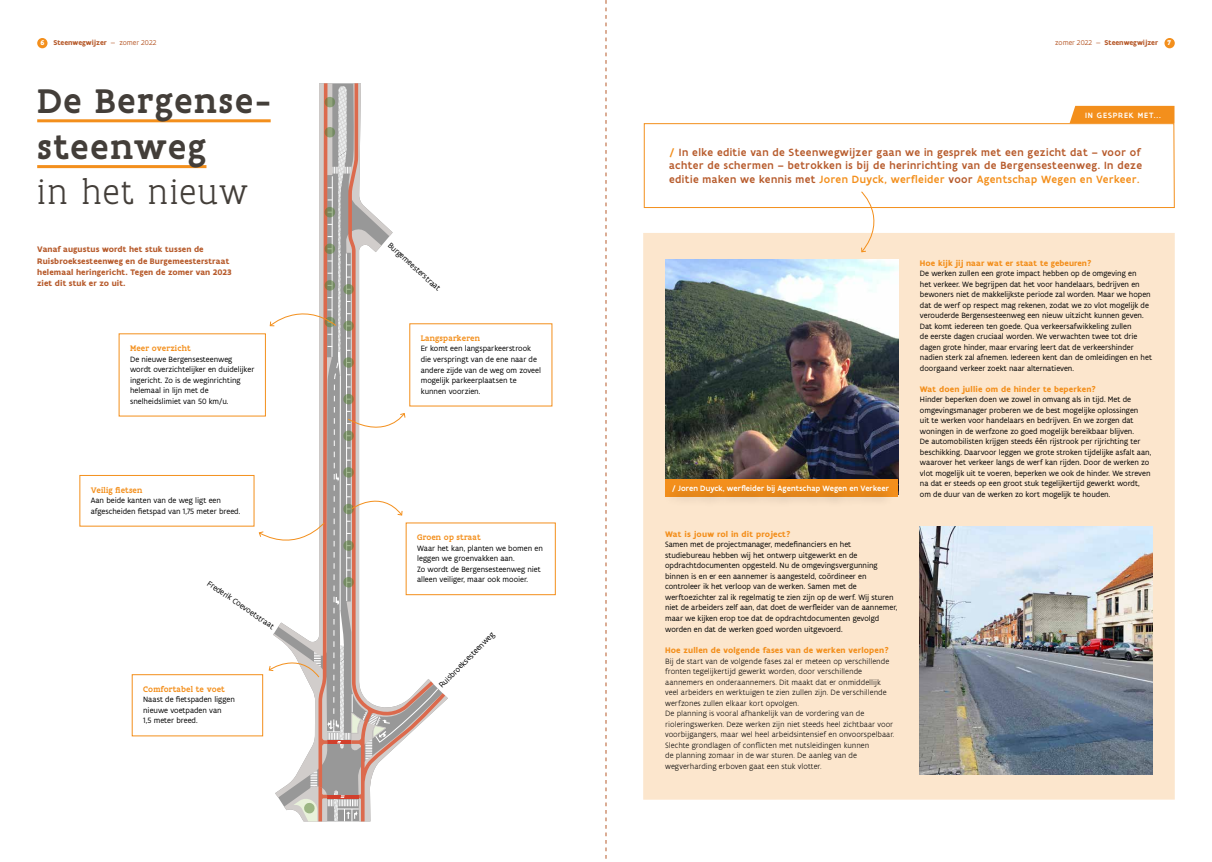
<style>
.page{position:relative;width:1212px;height:862px;background:#fff}
.page>*{position:absolute;margin:0;border:0;box-sizing:border-box;transform-origin:0 0}
.t1{font:500 36.75px/45.8px "Flanders Art Serif";letter-spacing:.035em;color:#433e39}
.t2{font:300 36.75px "Flanders Art Serif";letter-spacing:.025em;color:#433e39}
.t3{font:500 11.25px/13.5px "Flanders Art Sans";letter-spacing:.04em;color:#b75b2c}
.t4{font:700 8.62px "Flanders Art Sans";letter-spacing:.02em;color:#f38f1c}
.t5{font:700 8.62px/11.2px "Flanders Art Sans";letter-spacing:.01em;color:#b75b2c}
.t6{font:500 8.62px "Flanders Art Serif";letter-spacing:.02em;color:#f38f1c}
.t7{font:8.25px/10.5px "Flanders Art Sans";color:#000}
.t8{font:300 8.25px/10.5px "Flanders Art Sans";letter-spacing:-.005em;color:#000}
.t9{font:500 8.25px "Flanders Art Sans";letter-spacing:.015em;color:#fff}
.t10{font:500 8.25px "Flanders Art Sans";letter-spacing:.11em;color:#fff}
.t11{font:700 7.5px "Flanders Art Sans";color:#b75b2c}
.t12{font:700 7.5px "Flanders Art Serif";color:#fff}
.s1{font-family:"Flanders Art Serif";color:#fff}
.s2{font-weight:400}
.s3{color:#f38f1c}
</style>
<div class="page">
<div style="left:643px;top:233px;width:532px;height:566px;background:#fce6cd"></div>
<div style="left:1069px;top:106px;width:105px;height:17px;background:#f38f1c"></div>
<img style="left:665px;top:259px;width:233px;height:220px">
<img style="left:920px;top:526px;width:232px;height:248px">
<svg style="left:643px;top:123px;width:532px;height:85px"></svg>
<div style="left:665px;top:479px;width:233px;height:17px;background:#f38f1c"></div>
<div style="left:662px;top:482px;width:233px;height:26px;background:#000;opacity:.34"></div>
<div style="left:37px;top:38px;width:11px;height:10px;background:#f38f1c;border-radius:50%"></div>
<div style="left:1164px;top:38px;width:11px;height:10px;background:#f38f1c;border-radius:50%"></div>
<hr style="left:37px;top:119px;width:234px;height:3px;background:#f38f1c">
<hr style="left:37px;top:165px;width:169px;height:3px;background:#f38f1c">
<div style="left:79px;top:475px;width:175px;height:51px;border:1px solid #f38f1c"></div>
<div style="left:132px;top:674px;width:131px;height:61px;border:1px solid #f38f1c"></div>
<div style="left:406px;top:522px;width:150px;height:72px;border:1px solid #f38f1c"></div>
<svg style="left:861px;top:191px;width:28px;height:62px"></svg>
<svg style="left:188px;top:83px;width:317px;height:737px"></svg>
<svg style="left:606px;top:0;width:1px;height:859px"></svg>
<p class="t11" style="left:41px;top:38px;width:117px"><span class="s1">6</span> Steenwegwijzer <span class="s2">— zomer 2022</span></p>
<p class="t11" style="left:1055px;top:38px;width:104px"><span class="s2">zomer 2022 —</span> Steenwegwijzer</p>
<p class="t12" style="left:1167px;top:38px;width:5px">7</p>
<h1 class="t1" style="left:37px;top:77px;width:235px">De Bergense&shy;steenweg</h1>
<h1 class="t2" style="left:37px;top:170px;width:212px">in het nieuw</h1>
<p class="t5" style="left:37px;top:244px;width:196px">Vanaf augustus wordt het stuk tussen de Ruisbroeksesteenweg en de Burgemeesterstraat helemaal heringericht. Tegen de zomer van 2023 ziet dit stuk er zo uit.</p>
<p class="t7" style="left:393px;top:240px;width:69px;rotate:42deg">Burgemeesterstraat</p>
<p class="t6" style="left:130px;top:343px;width:62px">Meer overzicht</p>
<p class="t7" style="left:130px;top:353px;width:126px">De nieuwe Bergensesteenweg wordt overzichtelijker en duidelijker ingericht. Zo is de weginrichting helemaal in lijn met de snelheidslimiet van 50 km/u.</p>
<p class="t6" style="left:91px;top:484px;width:53px">Veilig fietsen</p>
<p class="t7" style="left:91px;top:494px;width:151px">Aan beide kanten van de weg ligt een afgescheiden fietspad van 1,75 meter breed.</p>
<p class="t7" style="left:211px;top:577px;width:81px;rotate:35deg">Frederik Coevoetstraat</p>
<p class="t6" style="left:143px;top:683px;width:83px">Comfortabel te voet</p>
<p class="t7" style="left:143px;top:693px;width:93px">Naast de fietspaden liggen nieuwe voetpaden van<br>1,5 meter breed.</p>
<p class="t6" style="left:421px;top:333px;width:61px">Langsparkeren</p>
<p class="t7" style="left:421px;top:343px;width:122px">Er komt een langsparkeerstrook die verspringt van de ene naar de andere zijde van de weg om zoveel mogelijk parkeerplaatsen te kunnen voorzien.</p>
<p class="t6" style="left:417px;top:531px;width:65px">Groen op straat</p>
<p class="t7" style="left:417px;top:542px;width:127px">Waar het kan, planten we bomen en leggen we groenvakken aan.<br>Zo wordt de Bergensesteenweg niet alleen veiliger, maar ook mooier.</p>
<p class="t7" style="left:436px;top:682px;width:76px;rotate:-45deg">Ruisbroeksesteenweg</p>
<p class="t10" style="left:1085px;top:110px;width:77px">IN GESPREK MET...</p>
<p class="t3" style="left:669px;top:145px;width:474px"><span class="s3">/</span> In elke editie van de Steenwegwijzer gaan we in gesprek met een gezicht dat – voor of achter de schermen – betrokken is bij de herinrichting van de Bergensesteenweg. In deze editie maken we kennis met <span class="s3">Joren Duyck, werfleider</span> voor <span class="s3">Agentschap Wegen en Verkeer.</span></p>
<p class="t9" style="left:672px;top:483px;width:219px">/ Joren Duyck, werfleider bij Agentschap Wegen en Verkeer</p>
<p class="t4" style="left:665px;top:528px;width:127px">Wat is jouw rol in dit project?</p>
<p class="t7" style="left:665px;top:538px;width:234px">Samen met de projectmanager, medefinanciers en het studiebureau hebben wij het ontwerp uitgewerkt en de opdrachtdocumenten opgesteld. Nu de omgevingsvergunning binnen is en er een aannemer is aangesteld, coördineer en controleer ik het verloop van de werken. Samen met de werftoezichter zal ik regelmatig te zien zijn op de werf. Wij sturen niet de arbeiders zelf aan, dat doet de werfleider van de aannemer, maar we kijken erop toe dat de opdrachtdocumenten gevolgd</p>
<p class="t7" style="left:665px;top:623px;width:179px">worden en dat de werken goed worden uitgevoerd.</p>
<p class="t4" style="left:665px;top:644px;width:225px">Hoe zullen de volgende fases van de werken verlopen?</p>
<p class="t8" style="left:665px;top:655px;width:231px">Bij de start van de volgende fases zal er meteen op verschillende fronten tegelijkertijd gewerkt worden, door verschillende aannemers en onderaannemers. Dit maakt dat er onmiddellijk veel arbeiders en werktuigen te zien zullen zijn. De verschillende werfzones zullen elkaar kort opvolgen.<br>De planning is vooral afhankelijk van de vordering van de rioleringswerken. Deze werken zijn niet steeds heel zichtbaar voor voorbijgangers, maar wel heel arbeidsintensief en onvoorspelbaar.<br>Slechte grondlagen of conflicten met nutsleidingen kunnen<br>de planning zomaar in de war sturen. De aanleg van de wegverharding erboven gaat een stuk vlotter.</p>
<p class="t4" style="left:920px;top:257px;width:173px">Hoe kijk jij naar wat er staat te gebeuren?</p>
<p class="t7" style="left:920px;top:268px;width:233px">De werken zullen een grote impact hebben op de omgeving en<br>het verkeer. We begrijpen dat het voor handelaars, bedrijven en bewoners niet de makkelijkste periode zal worden. Maar we hopen dat de werf op respect mag rekenen, zodat we zo vlot mogelijk de verouderde Bergensesteenweg een nieuw uitzicht kunnen geven.<br>Dat komt iedereen ten goede. Qua verkeersafwikkeling zullen<br>de eerste dagen cruciaal worden. We verwachten twee tot drie dagen grote hinder, maar ervaring leert dat de verkeershinder nadien sterk zal afnemen. Iedereen kent dan de omleidingen en het</p>
<p class="t7" style="left:920px;top:363px;width:156px">doorgaand verkeer zoekt naar alternatieven.</p>
<p class="t4" style="left:920px;top:383px;width:178px">Wat doen jullie om de hinder te beperken?</p>
<p class="t7" style="left:920px;top:394px;width:233px">Hinder beperken doen we zowel in omvang als in tijd. Met de omgevingsmanager proberen we de best mogelijke oplossingen<br>uit te werken voor handelaars en bedrijven. En we zorgen dat woningen in de werfzone zo goed mogelijk bereikbaar blijven.<br>De automobilisten krijgen steeds één rijstrook per rijrichting ter beschikking. Daarvoor leggen we grote stroken tijdelijke asfalt aan, waarover het verkeer langs de werf kan rijden. Door de werken zo vlot mogelijk uit te voeren, beperken we ook de hinder. We streven na dat er steeds op een groot stuk tegelijkertijd gewerkt wordt, om de duur van de werken zo kort mogelijk te houden.</p>
</div>
